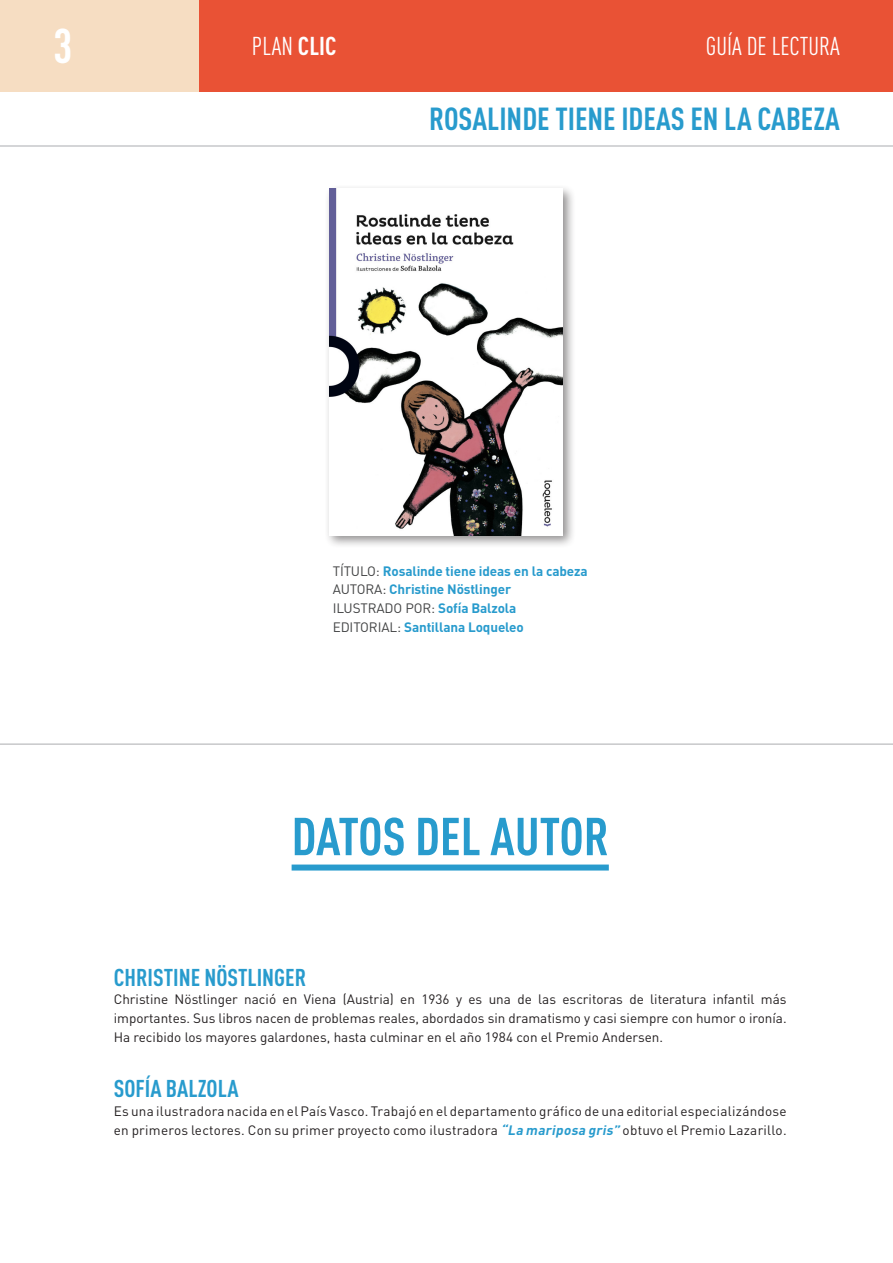
<style>
.page{position:relative;width:893px;height:1263px;background:#fff}
.page>*{position:absolute;margin:0;border:0;box-sizing:border-box;transform-origin:0 0}
.ARGUMENTO{font:700 52.5px "DIN Cond";color:#289bcd}
.t1{font:700 48px "DIN Cond";color:#fff}
.t2{font:700 31.5px "DIN Cond";color:#289bcd}
.t3{font:25.5px "DIN Cond";color:#fff}
.Sección_interior{font:700 24px "DIN Cond";color:#289bcd}
.t4{font:13.5px/18.6px "DIN Pro";letter-spacing:.02em;color:#231f20;text-align:justify}
.Título_libro_ficha{font:700 13.5px "DIN Pro";letter-spacing:-.01em;color:#289bcd}
.Título_libro_ficha-2{font:13.5px "DIN Pro";letter-spacing:-.01em;color:#414243}
.s1{font-weight:700}
.s2{font-weight:400;color:#414243}
.s3{font-weight:700;color:#289bcd}
.s4{font-weight:700;font-style:italic;color:#289bcd}
</style>
<div class="page">
<svg style="left:0;top:91px;width:893px;height:56px"></svg>
<div style="left:199px;top:0;width:694px;height:91px;background:#e95235"></div>
<div style="left:0;top:0;width:199px;height:91px;background:#f6ddc2"></div>
<div style="left:325px;top:185px;width:251px;height:364px;background:#231f20;opacity:.5"></div>
<img style="left:329px;top:189px;width:234px;height:346px">
<hr style="left:0;top:743px;width:893px;height:2px;background:#c7c8ca">
<div style="left:292px;top:864px;width:317px;height:6px;background:#289bcd"></div>
<h2 class="t1" style="left:53px;top:16px;width:21px">3</h2>
<h3 class="t3" style="left:252px;top:31px;width:86px">PLAN <span class="s1">CLIC</span></h3>
<h3 class="t3" style="left:706px;top:31px;width:135px">GUÍA DE LECTURA</h3>
<h3 class="t2" style="left:429px;top:100px;width:412px">ROSALINDE TIENE IDEAS EN LA CABEZA</h3>
<p class="Título_libro_ficha" style="left:333px;top:562px;width:256px"><span class="s2">TÍTULO:</span> Rosalinde tiene ideas en la cabeza</p>
<p class="Título_libro_ficha" style="left:333px;top:580px;width:180px"><span class="s2">AUTORA:</span> Christine Nöstlinger</p>
<p class="Título_libro_ficha-2" style="left:333px;top:599px;width:185px">ILUSTRADO POR: <span class="s3">Sofía Balzola</span></p>
<p class="Título_libro_ficha" style="left:333px;top:617px;width:193px"><span class="s2">EDITORIAL:</span> Santillana Loqueleo</p>
<p class="ARGUMENTO" style="left:292px;top:804px;width:319px">DATOS DEL AUTOR</p>
<p class="Sección_interior" style="left:114px;top:962px;width:194px">CHRISTINE NÖSTLINGER</p>
<p class="t4" style="left:114px;top:989px;width:674px">Christine Nöstlinger nació en Viena (Austria) en 1936 y es una de las escritoras de literatura infantil más importantes. Sus libros nacen de problemas reales, abordados sin dramatismo y casi siempre con humor o ironía.<br>Ha recibido los mayores galardones, hasta culminar en el año 1984 con el Premio Andersen.</p>
<p class="Sección_interior" style="left:114px;top:1074px;width:126px">SOFÍA BALZOLA</p>
<p class="t4" style="left:114px;top:1101px;width:674px">Es una ilustradora nacida en el País Vasco. Trabajó en el departamento gráfico de una editorial especializándose en primeros lectores. Con su primer proyecto como ilustradora <span class="s4">“La mariposa gris”</span> obtuvo el Premio Lazarillo.</p>
</div>
